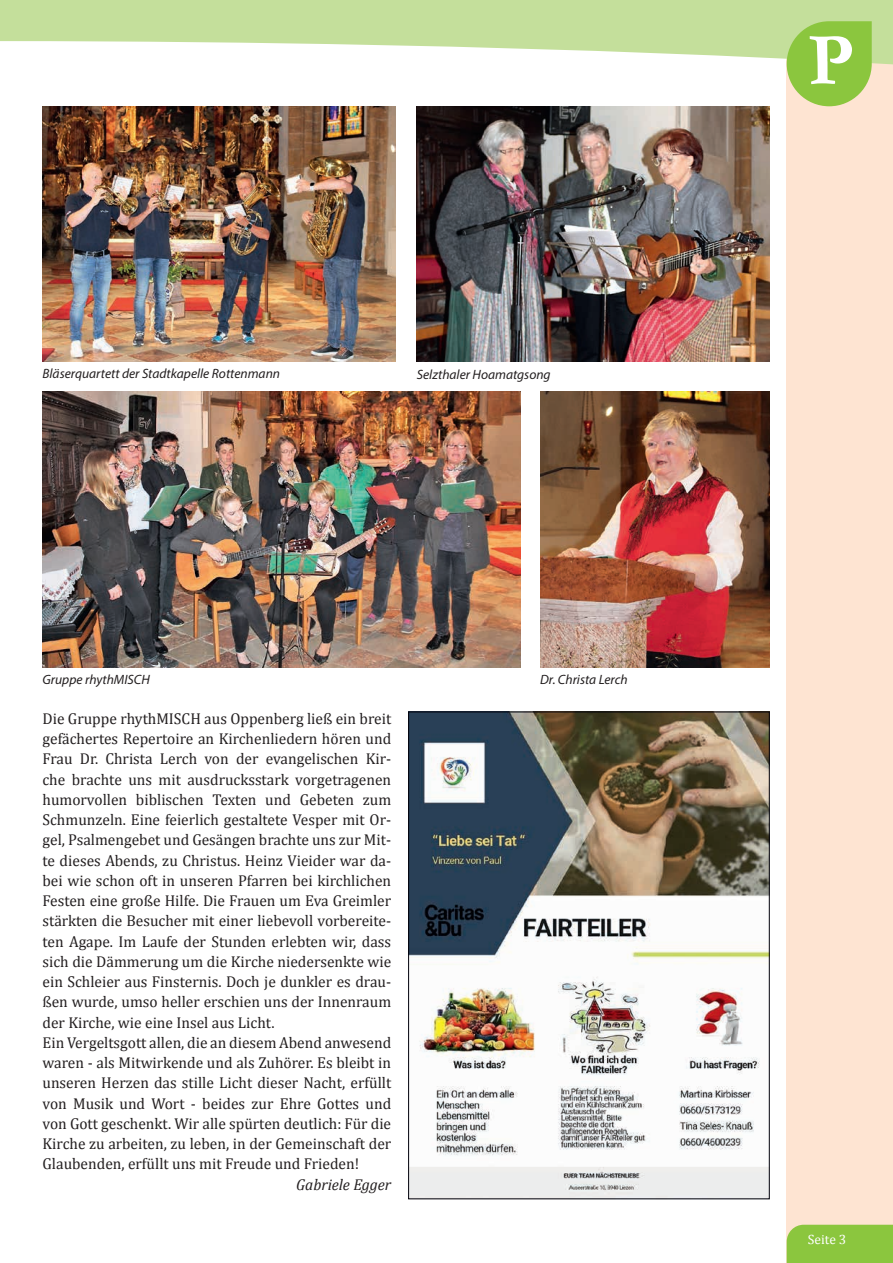
<style>
.page{position:relative;width:893px;height:1263px;background:#fff}
.page>*{position:absolute;margin:0;border:0;box-sizing:border-box;transform-origin:0 0}
.t1{font:700 75px "Garamond";color:#fff}
.t2{font:15.75px/20.2px "Cambria";color:#231f20;text-align:justify}
.t3{font:italic 15.75px "Cambria";color:#231f20}
.Aufzählung_Pfarrverb{font:italic 13.5px "Myriad Pro";color:#231f20}
.t4{font:13.5px "Cambria";color:#fff}
</style>
<div class="page">
<div style="left:787px;top:0;width:106px;height:1263px;background:#fee4d2"></div>
<svg style="left:0;top:0;width:893px;height:65px;fill:#c4df9b"></svg>
<div style="left:787px;top:1225px;width:106px;height:38px;background:#8bc63e"></div>
<svg style="left:787px;top:21px;width:85px;height:85px;background:#9aca52"></svg>
<img style="left:43px;top:106px;width:352px;height:255px">
<img style="left:417px;top:106px;width:353px;height:255px">
<img style="left:43px;top:391px;width:478px;height:277px">
<img style="left:540px;top:391px;width:230px;height:277px">
<img style="left:410px;top:713px;width:358px;height:484px">
<p class="Aufzählung_Pfarrverb" style="left:43px;top:365px;width:239px">Bläserquartett der Stadtkapelle Rottenmann</p>
<p class="Aufzählung_Pfarrverb" style="left:417px;top:366px;width:135px">Selzthaler Hoamatgsong</p>
<p class="Aufzählung_Pfarrverb" style="left:43px;top:671px;width:109px">Gruppe rhythMISCH</p>
<p class="t2" style="left:43px;top:708px;width:350px">Die Gruppe rhythMISCH aus Oppenberg ließ ein breit gefächertes Repertoire an Kirchenliedern hören und Frau Dr. Christa Lerch von der evangelischen Kir&shy;che brachte uns mit ausdrucksstark vorgetragenen humorvollen biblischen Texten und Gebeten zum Schmunzeln. Eine feierlich gestaltete Vesper mit Or&shy;gel, Psalmengebet und Gesängen brachte uns zur Mit&shy;te dieses Abends, zu Christus. Heinz Vieider war da&shy;bei wie schon oft in unseren Pfarren bei kirchlichen Festen eine große Hilfe. Die Frauen um Eva Greimler stärkten die Besucher mit einer liebevoll vorbereite&shy;ten Agape. Im Laufe der Stunden erlebten wir, dass sich die Dämmerung um die Kirche niedersenkte wie ein Schleier aus Finsternis. Doch je dunkler es drau&shy;ßen wurde, umso heller erschien uns der Innenraum der Kirche, wie eine Insel aus Licht.</p>
<p class="t2" style="left:43px;top:1032px;width:350px">Ein Vergeltsgott allen, die an diesem Abend anwesend waren - als Mitwirkende und als Zuhörer. Es bleibt in unseren Herzen das stille Licht dieser Nacht, erfüllt von Musik und Wort - beides zur Ehre Gottes und von Gott geschenkt. Wir alle spürten deutlich: Für die Kirche zu arbeiten, zu leben, in der Gemeinschaft der Glaubenden, erfüllt uns mit Freude und Frieden!</p>
<p class="t3" style="left:296px;top:1173px;width:96px">Gabriele Egger</p>
<p class="Aufzählung_Pfarrverb" style="left:540px;top:671px;width:89px">Dr. Christa Lerch</p>
<p class="t1" style="left:808px;top:16px;width:48px">P</p>
<p class="t4" style="left:808px;top:1231px;width:40px">Seite 3</p>
</div>
